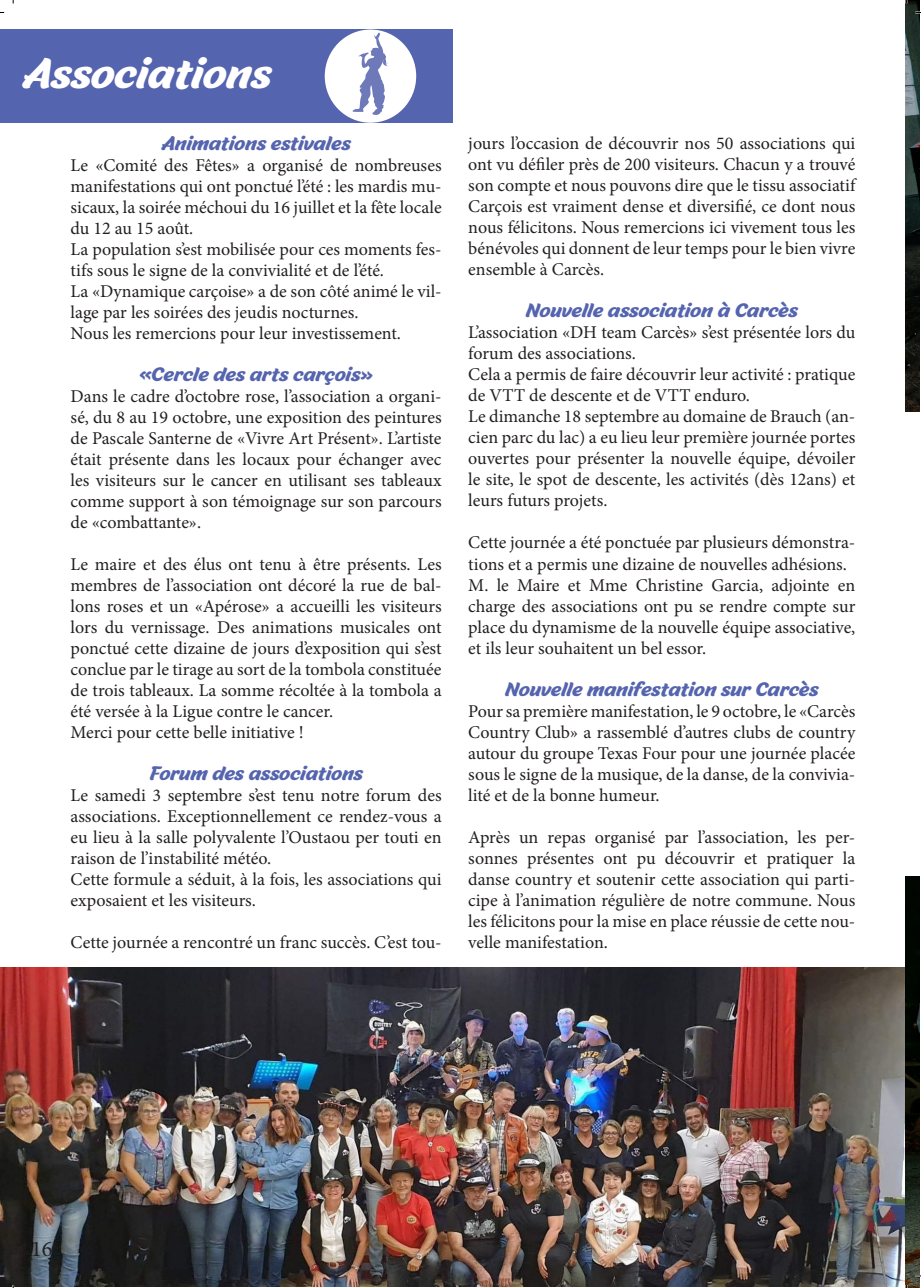
<style>
.page{position:relative;width:921px;height:1288px;background:#fff}
.page>*{position:absolute;margin:0;border:0;box-sizing:border-box;transform-origin:0 0}
.t1{font:42px "Malvie";color:#fff}
.t2{font:22.5px "Minion Pro";color:#231f20}
.t3{font:19.5px "Malvie";color:#5564ae}
.t4{font:18px/21px "Minion Pro";color:#231f20;text-align:justify}
</style>
<div class="page">
<img style="left:0;top:967px;width:905px;height:319px">
<div style="left:0;top:29px;width:452px;height:94px;background:#5564ae"></div>
<div style="left:325px;top:29px;width:91px;height:94px;background:#fff;border-radius:50%"></div>
<svg style="left:352px;top:33px;width:36px;height:82px"></svg>
<img style="left:905px;top:0;width:14px;height:411px">
<img style="left:905px;top:876px;width:14px;height:411px">
<p class="t1" style="left:23px;top:46px;width:249px">Associations</p>
<p class="t3" style="left:162px;top:130px;width:190px">Animations estivales</p>
<p class="t4" style="left:71px;top:155px;width:372px">Le «Comité des Fêtes» a organisé de nombreuses manifestations qui ont ponctué l’été : les mardis mu&shy;sicaux, la soirée méchoui du 16 juillet et la fête locale du 12 au 15 août.</p>
<p class="t4" style="left:71px;top:239px;width:372px">La population s’est mobilisée pour ces moments fes&shy;tifs sous le signe de la convivialité et de l’été.</p>
<p class="t4" style="left:71px;top:281px;width:372px">La «Dynamique carçoise» a de son côté animé le vil&shy;lage par les soirées des jeudis nocturnes.</p>
<p class="t4" style="left:71px;top:323px;width:332px">Nous les remercions pour leur investissement.</p>
<p class="t3" style="left:139px;top:361px;width:236px">«Cercle des arts carçois»</p>
<p class="t4" style="left:71px;top:386px;width:372px">Dans le cadre d’octobre rose, l’association a organi&shy;sé, du 8 au 19 octobre, une exposition des peintures de Pascale Santerne de «Vivre Art Présent». L’artiste était présente dans les locaux pour échanger avec les visiteurs sur le cancer en utilisant ses tableaux comme support à son témoignage sur son parcours de «combattante».</p>
<p class="t4" style="left:71px;top:554px;width:372px">Le maire et des élus ont tenu à être présents. Les membres de l’association ont décoré la rue de bal&shy;lons roses et un «Apérose» a accueilli les visiteurs lors du vernissage. Des animations musicales ont ponctué cette dizaine de jours d’exposition qui s’est conclue par le tirage au sort de la tombola constituée de trois tableaux. La somme récoltée à la tombola a été versée à la Ligue contre le cancer.</p>
<p class="t4" style="left:71px;top:722px;width:235px">Merci pour cette belle initiative !</p>
<p class="t3" style="left:149px;top:760px;width:215px">Forum des associations</p>
<p class="t4" style="left:71px;top:785px;width:372px">Le samedi 3 septembre s’est tenu notre forum des associations. Exceptionnellement ce rendez-vous a eu lieu à la salle polyvalente l’Oustaou per touti en raison de l’instabilité météo.</p>
<p class="t4" style="left:71px;top:869px;width:372px">Cette formule a séduit, à la fois, les associations qui exposaient et les visiteurs.</p>
<p class="t4" style="left:71px;top:932px;width:372px">Cette journée a rencontré un franc succès. C’est tou-</p>
<p class="t4" style="left:468px;top:133px;width:388px">jours l’occasion de découvrir nos 50 associations qui ont vu défiler près de 200 visiteurs. Chacun y a trouvé son compte et nous pouvons dire que le tissu associatif Carçois est vraiment dense et diversifié, ce dont nous nous félicitons. Nous remercions ici vivement tous les bénévoles qui donnent de leur temps pour le bien vivre ensemble à Carcès.</p>
<p class="t3" style="left:526px;top:298px;width:273px">Nouvelle association à Carcès</p>
<p class="t4" style="left:468px;top:322px;width:388px">L’association «DH team Carcès» s’est présentée lors du forum des associations.</p>
<p class="t4" style="left:468px;top:364px;width:388px">Cela a permis de faire découvrir leur activité : pratique de VTT de descente et de VTT enduro.</p>
<p class="t4" style="left:468px;top:406px;width:388px">Le dimanche 18 septembre au domaine de Brauch (an&shy;cien parc du lac) a eu lieu leur première journée portes ouvertes pour présenter la nouvelle équipe, dévoiler le site, le spot de descente, les activités (dès 12ans) et leurs futurs projets.</p>
<p class="t4" style="left:468px;top:532px;width:388px">Cette journée a été ponctuée par plusieurs démonstra&shy;tions et a permis une dizaine de nouvelles adhésions.</p>
<p class="t4" style="left:468px;top:574px;width:388px">M. le Maire et Mme Christine Garcia, adjointe en charge des associations ont pu se rendre compte sur place du dynamisme de la nouvelle équipe associative, et ils leur souhaitent un bel essor.</p>
<p class="t3" style="left:505px;top:676px;width:315px">Nouvelle manifestation sur Carcès</p>
<p class="t4" style="left:468px;top:700px;width:388px">Pour sa première manifestation, le 9 octobre, le «Carcès Country Club» a rassemblé d’autres clubs de country autour du groupe Texas Four pour une journée placée sous le signe de la musique, de la danse, de la convivia&shy;lité et de la bonne humeur.</p>
<p class="t4" style="left:468px;top:826px;width:388px">Après un repas organisé par l’association, les per&shy;sonnes présentes ont pu découvrir et pratiquer la danse country et soutenir cette association qui parti&shy;cipe à l’animation régulière de notre commune. Nous les félicitons pour la mise en place réussie de cette nou&shy;velle manifestation.</p>
<p class="t2" style="left:31px;top:1233px;width:23px">16</p>
</div>
